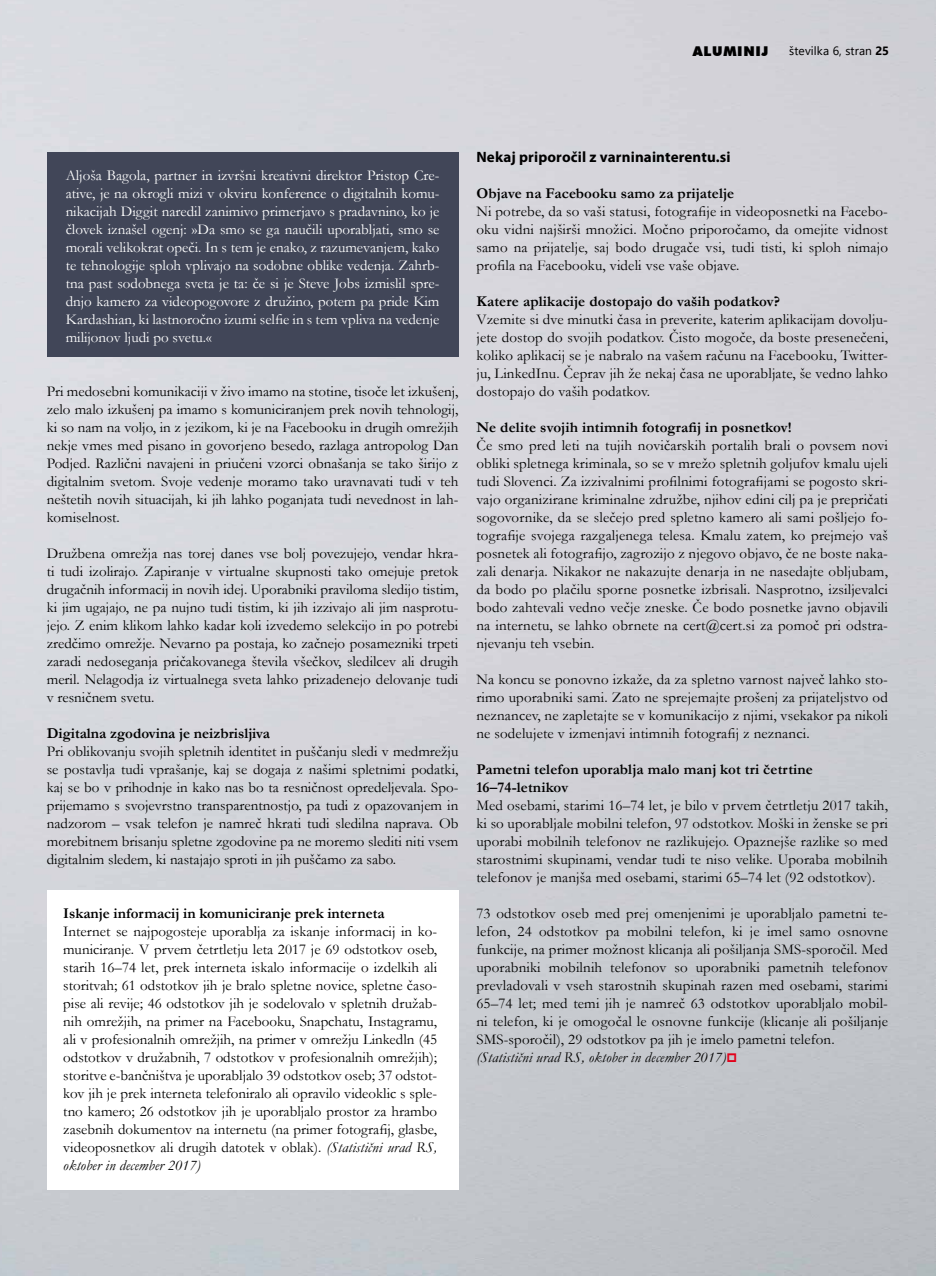
<style>
.page{position:relative;width:936px;height:1276px;background:#fff}
.page>*{position:absolute;margin:0;border:0;box-sizing:border-box;transform-origin:0 0}
.t1{font:15px/18px "Garamond";letter-spacing:.01em;color:#000;text-align:justify}
.t2{font:15px/18px "Garamond";color:#fff;text-align:justify}
.t3{font:700 15px/18px "Garamond";letter-spacing:.01em;color:#000}
.t4{font:italic 15px "Garamond";letter-spacing:.01em;color:#000}
.t5{font:700 15px "Myriad Pro";letter-spacing:.01em;color:#000}
.t6{font:900 13.5px "Futura BT";letter-spacing:.05em;color:#000}
.t7{font:12px "Segoe UI";letter-spacing:.01em;color:#000}
.s1{font-weight:700}
.s2{font-style:italic}
</style>
<div class="page">
<img style="left:2px;top:0;width:933px;height:1276px">
<div style="left:47px;top:152px;width:411px;height:205px;background:#414658"></div>
<div style="left:47px;top:890px;width:411px;height:299px;background:#fff"></div>
<svg style="left:727px;top:1053px;width:9px;height:9px"></svg>
<p class="t6" style="left:693px;top:43px;width:77px">ALUMINIJ</p>
<p class="t7" style="left:789px;top:40px;width:101px">številka 6, stran <span class="s1">25</span></p>
<p class="t2" style="left:66px;top:166px;width:375px">Aljoša Bagola, partner in izvršni kreativni direktor Pristop Cre&shy;ative, je na okrogli mizi v okviru konference o digitalnih komu&shy;nikacijah Diggit naredil zanimivo primerjavo s pradavnino, ko je človek iznašel ogenj: »Da smo se ga naučili uporabljati, smo se morali velikokrat opeči. In s tem je enako, z razumevanjem, kako te tehnologije sploh vplivajo na sodobne oblike vedenja. Zahrb&shy;tna past sodobnega sveta je ta: če si je Steve Jobs izmislil spre&shy;dnjo kamero za videopogovore z družino, potem pa pride Kim Kardashian, ki lastnoročno izumi selfie in s tem vpliva na vedenje milijonov ljudi po svetu.«</p>
<p class="t1" style="left:47px;top:382px;width:413px">Pri medosebni komunikaciji v živo imamo na stotine, tisoče let izkušenj, zelo malo izkušenj pa imamo s komuniciranjem prek novih tehnologij, ki so nam na voljo, in z jezikom, ki je na Facebooku in drugih omrežjih nekje vmes med pisano in govorjeno besedo, razlaga antropolog Dan Podjed. Različni navajeni in priučeni vzorci obnašanja se tako širijo z digitalnim svetom. Svoje vedenje moramo tako uravnavati tudi v teh neštetih novih situacijah, ki jih lahko poganjata tudi nevednost in lah&shy;komiselnost.</p>
<p class="t1" style="left:47px;top:544px;width:413px">Družbena omrežja nas torej danes vse bolj povezujejo, vendar hkra&shy;ti tudi izolirajo. Zapiranje v virtualne skupnosti tako omejuje pretok drugačnih informacij in novih idej. Uporabniki praviloma sledijo tistim, ki jim ugajajo, ne pa nujno tudi tistim, ki jih izzivajo ali jim nasprotu&shy;jejo. Z enim klikom lahko kadar koli izvedemo selekcijo in po potrebi zredčimo omrežje. Nevarno pa postaja, ko začnejo posamezniki trpeti zaradi nedoseganja pričakovanega števila všečkov, sledilcev ali drugih meril. Nelagodja iz virtualnega sveta lahko prizadenejo delovanje tudi v resničnem svetu.</p>
<p class="t3" style="left:47px;top:724px;width:225px">Digitalna zgodovina je neizbrisljiva</p>
<p class="t1" style="left:47px;top:742px;width:413px">Pri oblikovanju svojih spletnih identitet in puščanju sledi v medmrežju se postavlja tudi vprašanje, kaj se dogaja z našimi spletnimi podatki, kaj se bo v prihodnje in kako nas bo ta resničnost opredeljevala. Spo&shy;prijemamo s svojevrstno transparentnostjo, pa tudi z opazovanjem in nadzorom – vsak telefon je namreč hkrati tudi sledilna naprava. Ob morebitnem brisanju spletne zgodovine pa ne moremo slediti niti vsem digitalnim sledem, ki nastajajo sproti in jih puščamo za sabo.</p>
<p class="t3" style="left:63px;top:904px;width:323px">Iskanje informacij in komuniciranje prek interneta</p>
<p class="t1" style="left:63px;top:922px;width:375px">Internet se najpogosteje uporablja za iskanje informacij in ko&shy;municiranje. V prvem četrtletju leta 2017 je 69 odstotkov oseb, starih 16–74 let, prek interneta iskalo informacije o izdelkih ali storitvah; 61 odstotkov jih je bralo spletne novice, spletne časo&shy;pise ali revije; 46 odstotkov jih je sodelovalo v spletnih družab&shy;nih omrežjih, na primer na Facebooku, Snapchatu, Instagramu, ali v profesionalnih omrežjih, na primer v omrežju Linkedln (45 odstotkov v družabnih, 7 odstotkov v profesionalnih omrežjih); storitve e-bančništva je uporabljalo 39 odstotkov oseb; 37 odstot&shy;kov jih je prek interneta telefoniralo ali opravilo videoklic s sple&shy;tno kamero; 26 odstotkov jih je uporabljalo prostor za hrambo zasebnih dokumentov na internetu (na primer fotografij, glasbe, videoposnetkov ali drugih datotek v oblak). <span class="s2">(Statistični urad RS, oktober in december 2017)</span></p>
<p class="t5" style="left:476px;top:149px;width:256px">Nekaj priporočil z varninainterentu.si</p>
<p class="t3" style="left:476px;top:184px;width:259px">Objave na Facebooku samo za prijatelje</p>
<p class="t1" style="left:476px;top:202px;width:413px">Ni potrebe, da so vaši statusi, fotografije in videoposnetki na Facebo&shy;oku vidni najširši množici. Močno priporočamo, da omejite vidnost samo na prijatelje, saj bodo drugače vsi, tudi tisti, ki sploh nimajo profila na Facebooku, videli vse vaše objave.</p>
<p class="t3" style="left:476px;top:292px;width:305px">Katere aplikacije dostopajo do vaših podatkov?</p>
<p class="t1" style="left:476px;top:310px;width:413px">Vzemite si dve minutki časa in preverite, katerim aplikacijam dovolju&shy;jete dostop do svojih podatkov. Čisto mogoče, da boste presenečeni, koliko aplikacij se je nabralo na vašem računu na Facebooku, Twitter&shy;ju, LinkedInu. Čeprav jih že nekaj časa ne uporabljate, še vedno lahko dostopajo do vaših podatkov.</p>
<p class="t3" style="left:476px;top:418px;width:317px">Ne delite svojih intimnih fotografij in posnetkov!</p>
<p class="t1" style="left:476px;top:436px;width:413px">Če smo pred leti na tujih novičarskih portalih brali o povsem novi obliki spletnega kriminala, so se v mrežo spletnih goljufov kmalu ujeli tudi Slovenci. Za izzivalnimi profilnimi fotografijami se pogosto skri&shy;vajo organizirane kriminalne združbe, njihov edini cilj pa je prepričati sogovornike, da se slečejo pred spletno kamero ali sami pošljejo fo&shy;tografije svojega razgaljenega telesa. Kmalu zatem, ko prejmejo vaš posnetek ali fotografijo, zagrozijo z njegovo objavo, če ne boste naka&shy;zali denarja. Nikakor ne nakazujte denarja in ne nasedajte obljubam, da bodo po plačilu sporne posnetke izbrisali. Nasprotno, izsiljevalci bodo zahtevali vedno večje zneske. Če bodo posnetke javno objavili na internetu, se lahko obrnete na cert@cert.si za pomoč pri odstra&shy;njevanju teh vsebin.</p>
<p class="t1" style="left:476px;top:670px;width:413px">Na koncu se ponovno izkaže, da za spletno varnost največ lahko sto&shy;rimo uporabniki sami. Zato ne sprejemajte prošenj za prijateljstvo od neznancev, ne zapletajte se v komunikacijo z njimi, vsekakor pa nikoli ne sodelujete v izmenjavi intimnih fotografij z neznanci.</p>
<p class="t3" style="left:476px;top:760px;width:338px">Pametni telefon uporablja malo manj kot tri četrtine<br>16–74-letnikov</p>
<p class="t1" style="left:476px;top:796px;width:413px">Med osebami, starimi 16–74 let, je bilo v prvem četrtletju 2017 takih, ki so uporabljale mobilni telefon, 97 odstotkov. Moški in ženske se pri uporabi mobilnih telefonov ne razlikujejo. Opaznejše razlike so med starostnimi skupinami, vendar tudi te niso velike. Uporaba mobilnih telefonov je manjša med osebami, starimi 65–74 let (92 odstotkov).</p>
<p class="t1" style="left:476px;top:904px;width:413px">73 odstotkov oseb med prej omenjenimi je uporabljalo pametni te&shy;lefon, 24 odstotkov pa mobilni telefon, ki je imel samo osnovne funkcije, na primer možnost klicanja ali pošiljanja SMS-sporočil. Med uporabniki mobilnih telefonov so uporabniki pametnih telefonov prevladovali v vseh starostnih skupinah razen med osebami, starimi 65–74 let; med temi jih je namreč 63 odstotkov uporabljalo mobil&shy;ni telefon, ki je omogočal le osnovne funkcije (klicanje ali pošiljanje SMS-sporočil), 29 odstotkov pa jih je imelo pametni telefon.</p>
<p class="t4" style="left:476px;top:1047px;width:251px">(Statistični urad RS, oktober in december 2017)</p>
</div>
